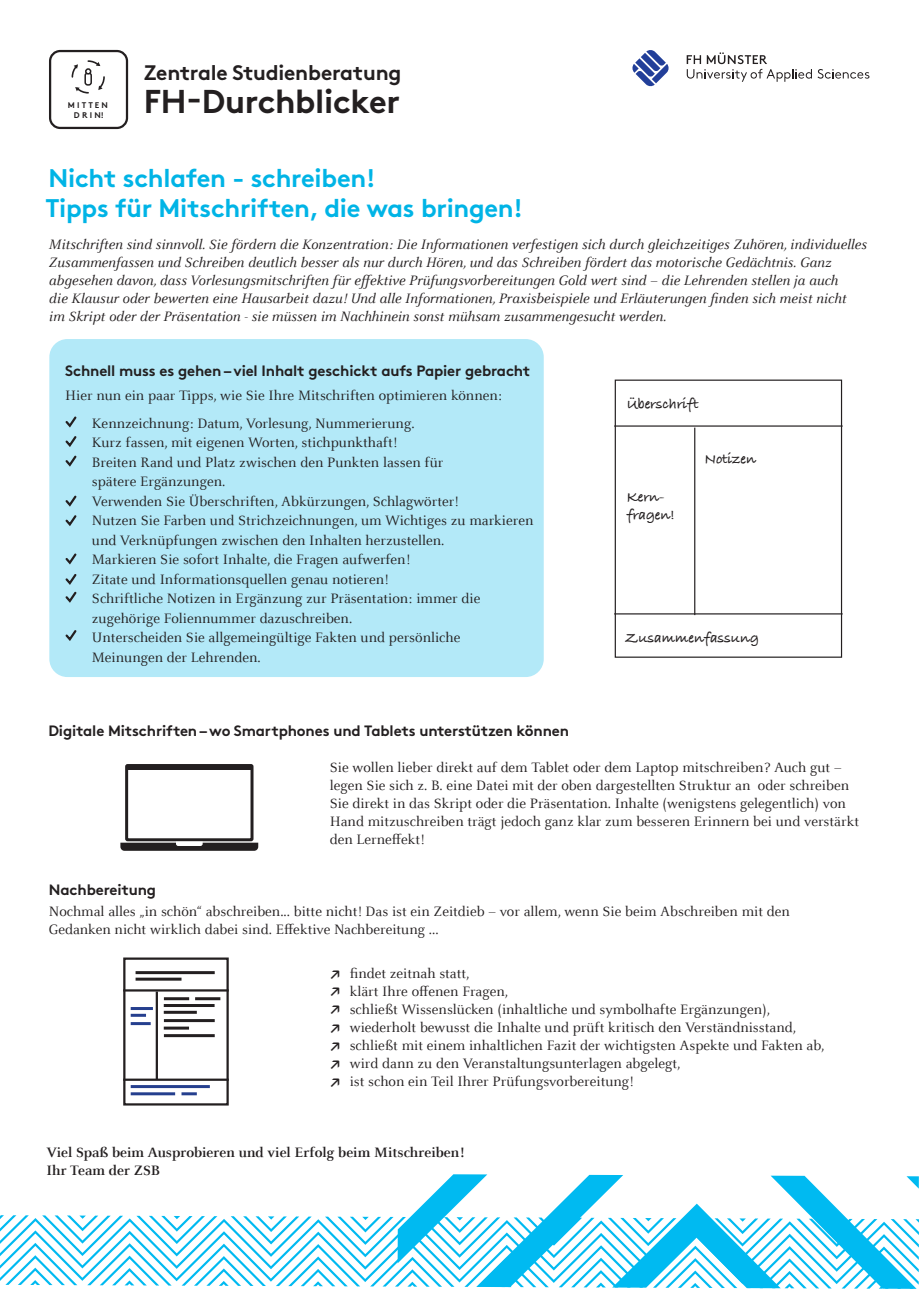
<style>
.page{position:relative;width:919px;height:1289px;background:#fff}
.page>*{position:absolute;margin:0;border:0;box-sizing:border-box;transform-origin:0 0}
.t1{font:700 33px "Brown Pro";letter-spacing:-.01em;color:#231f20}
.t2{font:700 25.5px/30.6px "Brown Pro";letter-spacing:-.01em;color:#00b4e6}
.t3{font:700 21px "Brown Pro";letter-spacing:-.01em;color:#231f20}
.t4{font:18px/18px "Brown Pro";color:#231f20;text-align:justify}
.t5{font:15px/19.5px "Celeste Offc Pro";color:#231f20}
.t6{font:italic 15px/18px "Celeste Offc Pro";color:#231f20}
.t7{font:700 15px "Brown Pro";letter-spacing:-.01em;color:#231f20}
.t8{font:700 15px/18px "Celeste Offc Pro";color:#231f20}
.t9{font:700 15px/18px "Bradley Hand ITCTT";letter-spacing:-.01em;color:#231f20}
.t10{font:700 8.25px/9.9px "Brown Pro";color:#231f20;text-align:center}
</style>
<div class="page">
<div style="left:49px;top:339px;width:494px;height:338px;background:#b3e9f8;border-radius:18px"></div>
<svg style="left:817px;top:69px;width:52px;height:10px"></svg>
<svg style="left:686px;top:52px;width:125px;height:30px"></svg>
<svg style="left:632px;top:50px;width:37px;height:37px"></svg>
<svg style="left:0;top:1174px;width:918px;height:114px"></svg>
<div style="left:123px;top:957px;width:106px;height:148px;border:2px solid #231f20"></div>
<div style="left:49px;top:50px;width:79px;height:79px;border:2px solid #231f20;border-radius:10px"></div>
<svg style="left:71px;top:60px;width:34px;height:34px"></svg>
<div style="left:614px;top:379px;width:228px;height:278px;border:1px solid #231f20"></div>
<hr style="left:614px;top:613px;width:228px;height:1px;background:#231f20">
<hr style="left:614px;top:425px;width:228px;height:1px;background:#231f20">
<hr style="left:694px;top:427px;width:1px;height:188px;background:#231f20">
<hr style="left:123px;top:989px;width:106px;height:2px;background:#231f20">
<hr style="left:123px;top:1078px;width:106px;height:2px;background:#231f20">
<hr style="left:156px;top:991px;width:2px;height:88px;background:#231f20">
<div style="left:125px;top:764px;width:128px;height:77px;border:3px solid #231f20"></div>
<svg style="left:120px;top:841px;width:138px;height:9px"></svg>
<hr style="left:128px;top:767px;width:123px;height:2px;background:#231f20">
<hr style="left:135px;top:971px;width:80px;height:3px;background:#231f20">
<hr style="left:164px;top:1004px;width:50px;height:3px;background:#231f20">
<hr style="left:164px;top:1034px;width:51px;height:3px;background:#231f20">
<hr style="left:164px;top:1019px;width:51px;height:3px;background:#231f20">
<hr style="left:131px;top:1085px;width:79px;height:3px;background:#253f8e">
<hr style="left:131px;top:1092px;width:44px;height:3px;background:#253f8e">
<hr style="left:181px;top:1092px;width:16px;height:3px;background:#253f8e">
<hr style="left:135px;top:977px;width:46px;height:3px;background:#231f20">
<hr style="left:164px;top:1010px;width:33px;height:3px;background:#231f20">
<hr style="left:164px;top:997px;width:25px;height:3px;background:#231f20">
<hr style="left:195px;top:997px;width:25px;height:3px;background:#231f20">
<hr style="left:164px;top:1026px;width:25px;height:3px;background:#231f20">
<hr style="left:131px;top:1007px;width:22px;height:3px;background:#253f8e">
<hr style="left:131px;top:1013px;width:15px;height:3px;background:#253f8e">
<hr style="left:131px;top:1022px;width:20px;height:3px;background:#253f8e">
<svg style="left:65px;top:416px;width:12px;height:51px"></svg>
<svg style="left:65px;top:495px;width:12px;height:31px"></svg>
<svg style="left:65px;top:553px;width:12px;height:12px"></svg>
<svg style="left:65px;top:574px;width:12px;height:29px"></svg>
<svg style="left:65px;top:630px;width:12px;height:11px"></svg>
<p class="t10" style="left:68px;top:100px;width:42px">M I T T E N<br>D R I N!</p>
<h3 class="t3" style="left:144px;top:55px;width:259px">Zentrale Studienberatung</h3>
<h1 class="t1" style="left:144px;top:74px;width:258px">FH-Durchblicker</h1>
<h2 class="t2" style="left:45px;top:160px;width:479px">Nicht schlafen - schreiben!<br>Tipps für Mitschriften, die was bringen!</h2>
<p class="t6" style="left:49px;top:234px;width:819px">Mitschriften sind sinnvoll. Sie fördern die Konzentration: Die Informationen verfestigen sich durch gleichzeitiges Zuhören, individuelles Zusammenfassen und Schreiben deutlich besser als nur durch Hören, und das Schreiben fördert das motorische Gedächtnis. Ganz abgesehen davon, dass Vorlesungsmitschriften für effektive Prüfungsvorbereitungen Gold wert sind – die Lehrenden stellen ja auch<br>die Klausur oder bewerten eine Hausarbeit dazu! Und alle Informationen, Praxisbeispiele und Erläuterungen finden sich meist nicht<br>im Skript oder der Präsentation - sie müssen im Nachhinein sonst mühsam zusammengesucht werden.</p>
<p class="t7" style="left:65px;top:358px;width:467px">Schnell muss es gehen – viel Inhalt geschickt aufs Papier gebracht</p>
<p class="t5" style="left:65px;top:386px;width:438px">Hier nun ein paar Tipps, wie Sie Ihre Mitschriften optimieren können:</p>
<p class="t5" style="left:92px;top:413px;width:443px">Kennzeichnung: Datum, Vorlesung, Nummerierung.<br>Kurz fassen, mit eigenen Worten, stichpunkthaft!<br>Breiten Rand und Platz zwischen den Punkten lassen für<br>spätere Ergänzungen.<br>Verwenden Sie Überschriften, Abkürzungen, Schlagwörter!<br>Nutzen Sie Farben und Strichzeichnungen, um Wichtiges zu markieren und Verknüpfungen zwischen den Inhalten herzustellen.<br>Markieren Sie sofort Inhalte, die Fragen aufwerfen!<br>Zitate und Informationsquellen genau notieren!<br>Schriftliche Notizen in Ergänzung zur Präsentation: immer die zugehörige Foliennummer dazuschreiben.<br>Unterscheiden Sie allgemeingültige Fakten und persönliche Meinungen der Lehrenden.</p>
<p class="t7" style="left:48px;top:718px;width:522px">Digitale Mitschriften – wo Smartphones und Tablets unterstützen können</p>
<p class="t9" style="left:626px;top:394px;width:73px">Überschrift</p>
<p class="t9" style="left:626px;top:487px;width:50px">Kern&shy;fragen!</p>
<p class="t9" style="left:704px;top:449px;width:53px">Notizen</p>
<p class="t9" style="left:625px;top:628px;width:135px">Zusammenfassung</p>
<p class="t7" style="left:49px;top:877px;width:109px">Nachbereitung</p>
<p class="t5" style="left:330px;top:758px;width:530px;line-height:18px">Sie wollen lieber direkt auf dem Tablet oder dem Laptop mitschreiben? Auch gut – legen Sie sich z. B. eine Datei mit der oben dargestellten Struktur an oder schreiben Sie direkt in das Skript oder die Präsentation. Inhalte (wenigstens gelegentlich) von Hand mitzuschreiben trägt jedoch ganz klar zum besseren Erinnern bei und verstärkt den Lerneffekt!</p>
<p class="t5" style="left:49px;top:902px;width:742px;line-height:18px">Nochmal alles „in schön“ abschreiben... bitte nicht! Das ist ein Zeitdieb – vor allem, wenn Sie beim Abschreiben mit den<br>Gedanken nicht wirklich dabei sind. Effektive Nachbereitung ...</p>
<p class="t5" style="left:350px;top:964px;width:476px;line-height:18px">findet zeitnah statt,<br>klärt Ihre offenen Fragen,<br>schließt Wissenslücken (inhaltliche und symbolhafte Ergänzungen), wiederholt bewusst die Inhalte und prüft kritisch den Verständnisstand, schließt mit einem inhaltlichen Fazit der wichtigsten Aspekte und Fakten ab, wird dann zu den Veranstaltungsunterlagen abgelegt,<br>ist schon ein Teil Ihrer Prüfungsvorbereitung!</p>
<p class="t4" style="left:330px;top:961px;width:12px">↗ ↗ ↗ ↗ ↗ ↗ ↗</p>
<p class="t8" style="left:47px;top:1142px;width:419px">Viel Spaß beim Ausprobieren und viel Erfolg beim Mitschreiben!<br>Ihr Team der ZSB</p>
</div>
